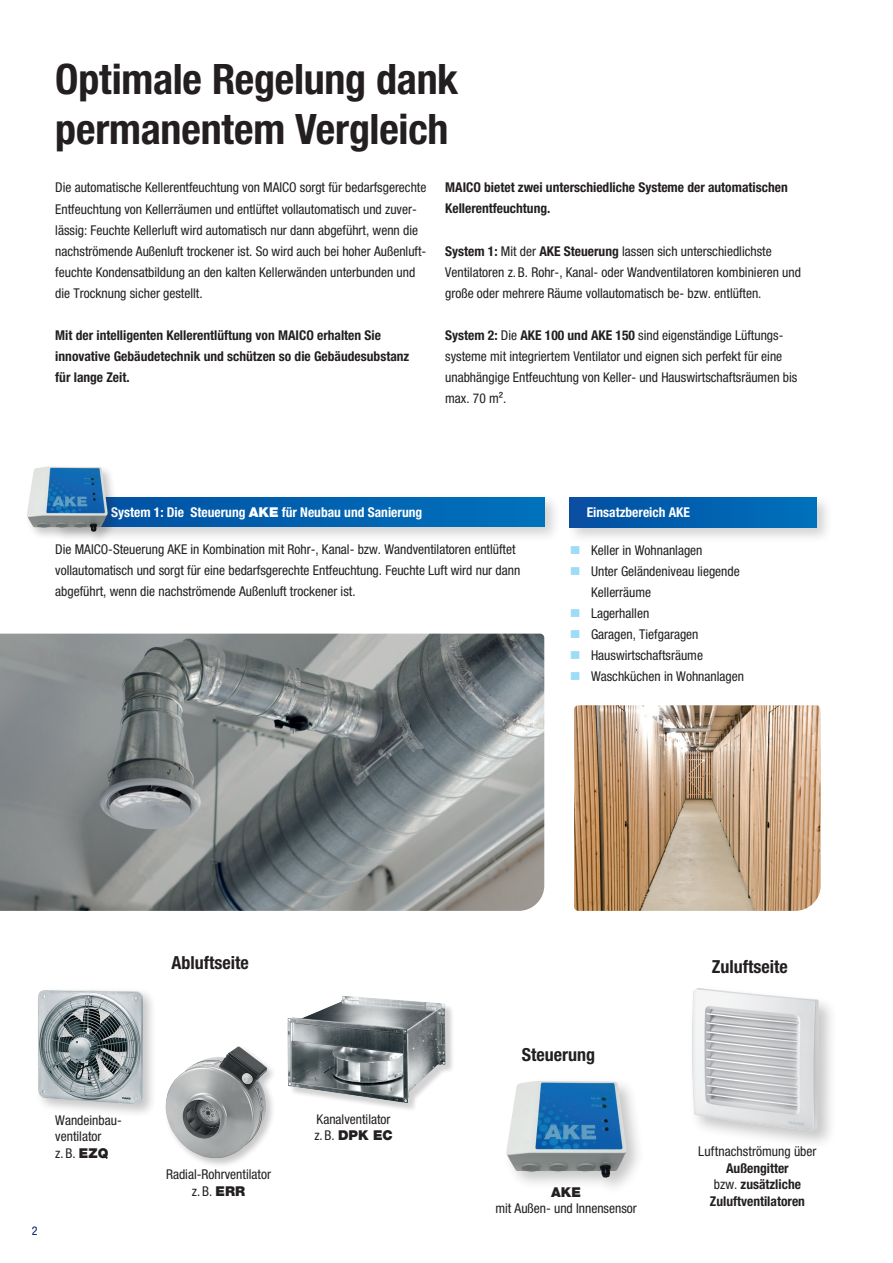
<style>
.page{position:relative;width:893px;height:1263px;background:#fff}
.page>*{position:absolute;margin:0;border:0;box-sizing:border-box;transform-origin:0 0}
.t1{font:700 condensed 42px/50.4px "Helvetica Neue LTW1 G";letter-spacing:-.005em;color:#231f20}
.t2{font:700 condensed 18px "Helvetica Neue LTW1 G";color:#231f20}
.t3{font:condensed 13.5px/21px "Helvetica Neue LTW1 G";color:#231f20}
.t4{font:700 condensed 13.5px/21px "Helvetica Neue LTW1 G";color:#231f20}
.t5{font:700 condensed 13.5px "Helvetica Neue LTW1 G";color:#fff}
.t6{font:900 13.5px "Helvetica Neue LT Com";color:#231f20}
.t7{font:condensed 12px "Helvetica Neue LT Std";color:#002361}
.s1{font-weight:700}
.s2{font-family:"Helvetica Neue LT Com";font-weight:900;font-stretch:normal}
.s3{color:#9cdcf8}
.s4{font-family:"Helvetica Neue LTW1 G";font-weight:400;font-stretch:condensed}
.s5{font-weight:400}
</style>
<div class="page">
<div style="left:688px;top:984px;width:150px;height:165px;background:#231f20;opacity:.25"></div>
<img style="left:692px;top:988px;width:127px;height:143px">
<img style="left:574px;top:705px;width:247px;height:206px">
<img style="left:0;top:634px;width:544px;height:277px">
<div style="left:502px;top:1077px;width:143px;height:119px;background:#231f20;opacity:.25"></div>
<img style="left:506px;top:1081px;width:121px;height:97px">
<div style="left:51px;top:493px;width:510px;height:51px;background:#231f20;opacity:.2"></div>
<svg style="left:120px;top:497px;width:424px;height:30px;background:#0062b0"></svg>
<div style="left:566px;top:494px;width:267px;height:50px;background:#231f20;opacity:.2"></div>
<div style="left:570px;top:497px;width:246px;height:30px;background:linear-gradient(to right,#054ea1,#0071bb)"></div>
<div style="left:26px;top:987px;width:131px;height:131px;background:#231f20;opacity:.25"></div>
<img style="left:38px;top:990px;width:105px;height:115px">
<div style="left:289px;top:997px;width:166px;height:115px;background:#231f20;opacity:.2"></div>
<img style="left:288px;top:996px;width:158px;height:107px">
<div style="left:164px;top:1044px;width:113px;height:124px;background:#231f20;opacity:.25"></div>
<img style="left:171px;top:1046px;width:67px;height:40px">
<div style="left:24px;top:464px;width:96px;height:80px;background:#231f20;opacity:.25"></div>
<img style="left:27px;top:466px;width:81px;height:66px">
<h1 class="t1" style="left:55px;top:54px;width:405px">Optimale Regelung dank permanentem Vergleich</h1>
<p class="t3" style="left:55px;top:177px;width:373px">Die automatische Kellerentfeuchtung von MAICO sorgt für bedarfsgerechte Entfeuchtung von Kellerräumen und entlüftet vollautomatisch und zuver&shy;lässig: Feuchte Kellerluft wird automatisch nur dann abgeführt, wenn die nachströmende Außenluft trockener ist. So wird auch bei hoher Außenluft&shy;feuchte Kondensatbildung an den kalten Kellerwänden unterbunden und die Trocknung sicher gestellt.</p>
<p class="t4" style="left:55px;top:324px;width:356px">Mit der intelligenten Kellerentlüftung von MAICO erhalten Sie innovative Gebäudetechnik und schützen so die Gebäudesubstanz für lange Zeit.</p>
<p class="t4" style="left:445px;top:177px;width:344px">MAICO bietet zwei unterschiedliche Systeme der automatischen<br>Kellerentfeuchtung.</p>
<p class="t3" style="left:445px;top:240px;width:357px"><span class="s1">System 1:</span> Mit der <span class="s1">AKE Steuerung</span> lassen sich unterschiedlichste<br>Ventilatoren z.B. Rohr-, Kanal- oder Wandventilatoren kombinieren und große oder mehrere Räume vollautomatisch be- bzw. entlüften.</p>
<p class="t3" style="left:445px;top:324px;width:354px"><span class="s1">System 2:</span> Die <span class="s1">AKE 100 und AKE 150</span> sind eigenständige Lüftungs&shy;systeme mit integriertem Ventilator und eignen sich perfekt für eine unabhängige Entfeuchtung von Keller- und Hauswirtschaftsräumen bis max. 70 m².</p>
<p class="t5" style="left:111px;top:504px;width:313px">System 1: Die Steuerung <span class="s2">AKE</span> für Neubau und Sanierung</p>
<p class="t5" style="left:587px;top:504px;width:105px">Einsatzbereich AKE</p>
<p class="t3" style="left:55px;top:539px;width:466px">Die MAICO-Steuerung AKE in Kombination mit Rohr-, Kanal- bzw. Wandventilatoren entlüftet vollautomatisch und sorgt für eine bedarfsgerechte Entfeuchtung. Feuchte Luft wird nur dann abgeführt, wenn die nachströmende Außenluft trockener ist.</p>
<p class="t3" style="left:570px;top:539px;width:134px"><span class="s3">■</span> Keller in Wohnanlagen</p>
<p class="t3" style="left:591px;top:560px;width:150px;text-indent:-21px"><span class="s3">■</span> Unter Geländeniveau liegende<br>Kellerräume</p>
<p class="t3" style="left:570px;top:602px;width:81px"><span class="s3">■</span> Lagerhallen</p>
<p class="t3" style="left:570px;top:623px;width:130px"><span class="s3">■</span> Garagen, Tiefgaragen</p>
<p class="t3" style="left:570px;top:644px;width:135px"><span class="s3">■</span> Hauswirtschaftsräume</p>
<p class="t3" style="left:570px;top:665px;width:176px"><span class="s3">■</span> Waschküchen in Wohnanlagen</p>
<p class="t3" style="left:55px;top:1111px;width:68px;line-height:16.5px">Wandeinbau&shy;ventilator z.B. <span class="s2">EZQ</span></p>
<p class="t7" style="left:32px;top:1224px;width:7px">2</p>
<h2 class="t2" style="left:172px;top:952px;width:79px">Abluftseite</h2>
<h2 class="t2" style="left:712px;top:956px;width:77px">Zuluftseite</h2>
<p class="t3" style="left:166px;top:1166px;width:106px;line-height:16.5px;text-align:center">Radial-Rohrventilator z.B. <span class="s2">ERR</span></p>
<p class="t3" style="left:317px;top:1108px;width:75px">Kanalventilator</p>
<p class="t6" style="left:314px;top:1127px;width:80px"><span class="s4">z.B.</span> DPK EC</p>
<h2 class="t2" style="left:522px;top:1044px;width:75px">Steuerung</h2>
<p class="t6" style="left:551px;top:1184px;width:31px">AKE</p>
<p class="t3" style="left:495px;top:1198px;width:143px">mit Außen- und Innensensor</p>
<p class="t3" style="left:698px;top:1141px;width:120px">Luftnachströmung über</p>
<p class="t4" style="left:710px;top:1160px;width:97px;line-height:16.5px;text-align:center">Außengitter<br><span class="s5">bzw.</span> zusätzliche<br>Zuluftventilatoren</p>
</div>
